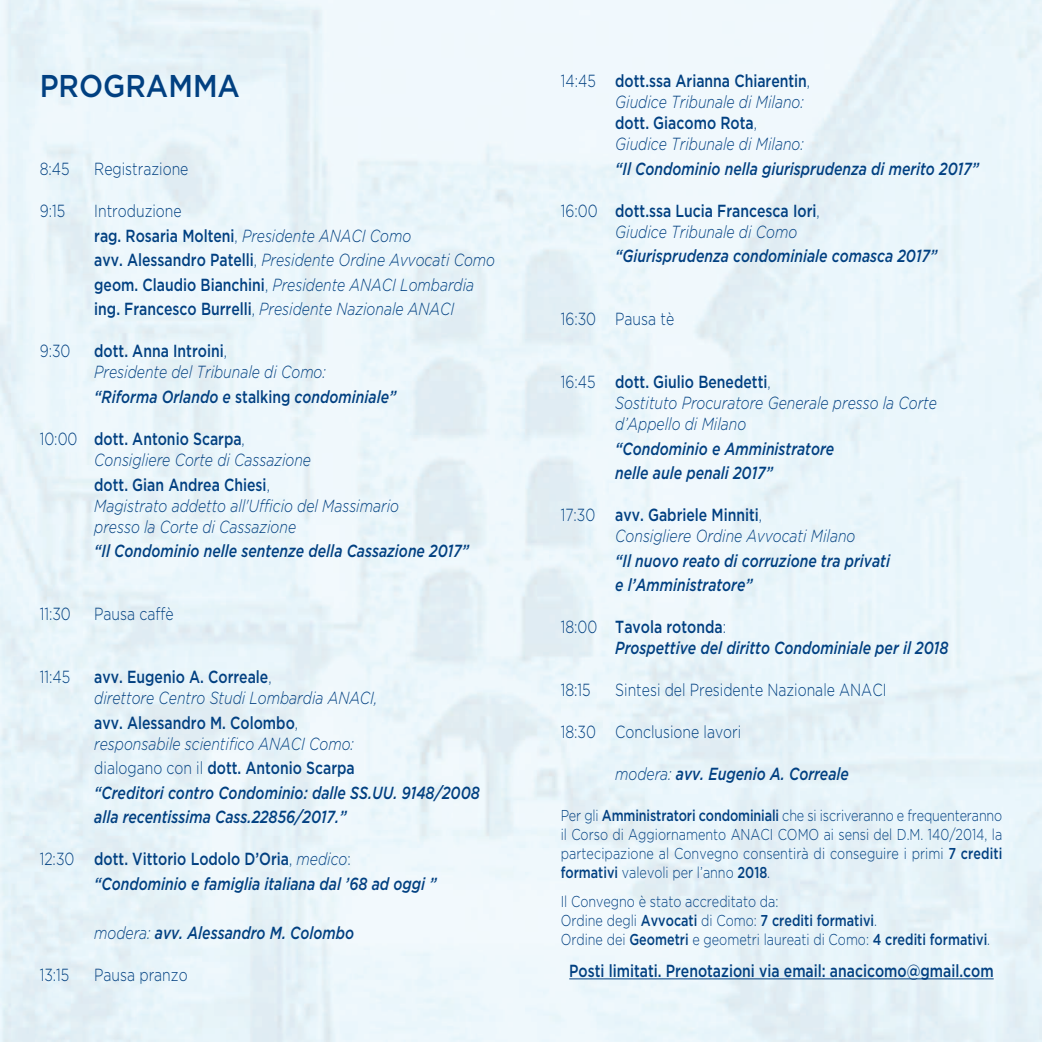
<style>
.page{position:relative;width:1042px;height:1042px;background:#fff}
.page>*{position:absolute;margin:0;border:0;box-sizing:border-box;transform-origin:0 0}
.t1{font:500 31.5px "Gotham";color:#014081;scale:.9 1}
.t2{font:italic 300 17.5px/21px "Gotham";color:#014081;scale:.8 1}
.t3{font:italic 500 17.5px/24.5px "Gotham";color:#014081;scale:.8 1}
.t4{font:300 17.5px "Gotham";color:#014081;scale:.8 1}
.t5{font:500 17.5px/21px "Gotham";color:#014081;scale:.8 1}
.t6{font:300 15.75px/18.9px "Gotham";color:#014081;text-align:justify;scale:.8 1}
.s1{font-style:normal}
.s2{font-weight:500;font-style:normal}
.s3{font-weight:300;font-style:normal}
.s4{font-weight:300}
.s5{font-weight:300;font-style:italic}
.s6{font-weight:500}
</style>
<div class="page">
<hr style="left:569px;top:978px;width:424px;height:1px;background:#014081">
<h1 class="t1" style="left:40px;top:68px;width:224px">PROGRAMMA</h1>
<p class="t4" style="left:40px;top:160px;width:39px">8:45</p>
<p class="t4" style="left:94px;top:160px;width:119px">Registrazione</p>
<p class="t4" style="left:40px;top:202px;width:33px">9:15</p>
<p class="t2" style="left:94px;top:199px;width:502px;line-height:24.5px"><span class="s1">Introduzione<br></span><span class="s2">rag. Rosaria Molteni</span><span class="s1">,</span> Presidente ANACI Como<br><span class="s2">avv. Alessandro Patelli</span><span class="s1">,</span> Presidente Ordine Avvocati Como <span class="s2">geom. Claudio Bianchini</span><span class="s1">,</span> Presidente ANACI Lombardia <span class="s2">ing. Francesco Burrelli</span><span class="s1">,</span> Presidente Nazionale ANACI</p>
<p class="t4" style="left:40px;top:342px;width:40px">9:30</p>
<p class="t2" style="left:94px;top:341px;width:291px"><span class="s2">dott. Anna Introini</span><span class="s1">,<br></span>Presidente del Tribunale di Como:</p>
<p class="t3" style="left:94px;top:384px;width:379px">“Riforma Orlando e <span class="s1">stalking</span> condominiale”</p>
<p class="t2" style="left:94px;top:428px;width:273px;text-indent:-55px"><span class="s1">10:00</span> <span class="s2">dott. Antonio Scarpa</span><span class="s1">,<br></span>Consigliere Corte di Cassazione</p>
<p class="t2" style="left:94px;top:474px;width:382px"><span class="s2">dott. Gian Andrea Chiesi</span><span class="s1">,<br></span>Magistrato addetto all'Ufficio del Massimario presso la Corte di Cassazione</p>
<p class="t3" style="left:94px;top:538px;width:470px">“Il Condominio nelle sentenze della Cassazione 2017”</p>
<p class="t4" style="left:40px;top:604px;width:41px">11:30</p>
<p class="t4" style="left:94px;top:604px;width:101px">Pausa caffè</p>
<p class="t4" style="left:40px;top:667px;width:40px">11:45</p>
<p class="t2" style="left:94px;top:666px;width:355px"><span class="s2">avv. Eugenio A. Correale</span><span class="s1">,<br></span>direttore Centro Studi Lombardia ANACI,</p>
<p class="t2" style="left:94px;top:712px;width:326px"><span class="s2">avv. Alessandro M. Colombo</span><span class="s1">, </span>responsabile scientifico ANACI Como:</p>
<p class="t3" style="left:94px;top:755px;width:484px"><span class="s3">dialogano con il</span> <span class="s1">dott. Antonio Scarpa<br></span>“Creditori contro Condominio: dalle SS.UU. 9148/2008 alla recentissima Cass.22856/2017.”</p>
<p class="t3" style="left:94px;top:846px;width:429px;text-indent:-55px"><span class="s3">12:30</span> <span class="s1">dott. Vittorio Lodolo D’Oria</span><span class="s3">,</span> <span class="s4">medico</span><span class="s3">: </span>“Condominio e famiglia italiana dal ’68 ad oggi ”</p>
<p class="t3" style="left:94px;top:920px;width:326px"><span class="s4">modera:</span> avv. Alessandro M. Colombo</p>
<p class="t4" style="left:40px;top:965px;width:39px">13:15</p>
<p class="t4" style="left:94px;top:965px;width:118px">Pausa pranzo</p>
<p class="t2" style="left:615px;top:71px;width:245px;text-indent:-55px"><span class="s1">14:45</span> <span class="s2">dott.ssa Arianna Chiarentin</span><span class="s1">,<br></span>Giudice Tribunale di Milano: <span class="s2">dott. Giacomo Rota</span><span class="s1">,<br></span>Giudice Tribunale di Milano:</p>
<p class="t3" style="left:615px;top:156px;width:456px">“Il Condominio nella giurisprudenza di merito 2017”</p>
<p class="t5" style="left:615px;top:200px;width:257px;text-indent:-55px"><span class="s4">16:00</span> dott.ssa Lucia Francesca Iori<span class="s4">,<br></span><span class="s5">Giudice Tribunale di Como</span></p>
<p class="t3" style="left:615px;top:244px;width:404px">“Giurisprudenza condominiale comasca 2017”</p>
<p class="t4" style="left:561px;top:309px;width:143px">16:30 Pausa tè</p>
<p class="t2" style="left:615px;top:372px;width:403px;text-indent:-55px"><span class="s1">16:45</span> <span class="s2">dott. Giulio Benedetti</span><span class="s1">,<br></span>Sostituto Procuratore Generale presso la Corte d’Appello di Milano</p>
<p class="t3" style="left:615px;top:436px;width:275px">“Condominio e Amministratore nelle aule penali 2017”</p>
<p class="t2" style="left:615px;top:505px;width:302px;text-indent:-55px"><span class="s1">17:30</span> <span class="s2">avv. Gabriele Minniti</span><span class="s1">,<br></span>Consigliere Ordine Avvocati Milano</p>
<p class="t3" style="left:615px;top:548px;width:345px">“Il nuovo reato di corruzione tra privati e l’Amministratore”</p>
<p class="t3" style="left:615px;top:616px;width:418px;line-height:21px;text-indent:-55px"><span class="s3">18:00</span> <span class="s1">Tavola rotonda</span><span class="s3">:<br></span>Prospettive del diritto Condominiale per il 2018</p>
<p class="t4" style="left:561px;top:680px;width:39px">18:15</p>
<p class="t4" style="left:615px;top:680px;width:341px">Sintesi del Presidente Nazionale ANACI</p>
<p class="t4" style="left:561px;top:722px;width:227px">18:30 Conclusione lavori</p>
<p class="t3" style="left:615px;top:762px;width:293px"><span class="s4">modera:</span> avv. Eugenio A. Correale</p>
<p class="t6" style="left:561px;top:806px;width:553px">Per gli <span class="s6">Amministratori condominiali</span> che si iscriveranno e frequenteranno il Corso di Aggiornamento ANACI COMO ai sensi del D.M. 140/2014, la partecipazione al Convegno consentirà di conseguire i primi <span class="s6">7 crediti formativi</span> valevoli per l’anno <span class="s6">2018</span>.</p>
<p class="t6" style="left:561px;top:892px;width:538px;text-align:left">Il Convegno è stato accreditato da:<br>Ordine degli <span class="s6">Avvocati</span> di Como: <span class="s6">7 crediti formativi</span>.<br>Ordine dei <span class="s6">Geometri</span> e geometri laureati di Como: <span class="s6">4 crediti formativi</span>.</p>
<p class="t5" style="left:569px;top:959px;width:532px">Posti limitati. Prenotazioni via email: anacicomo@gmail.com</p>
</div>
